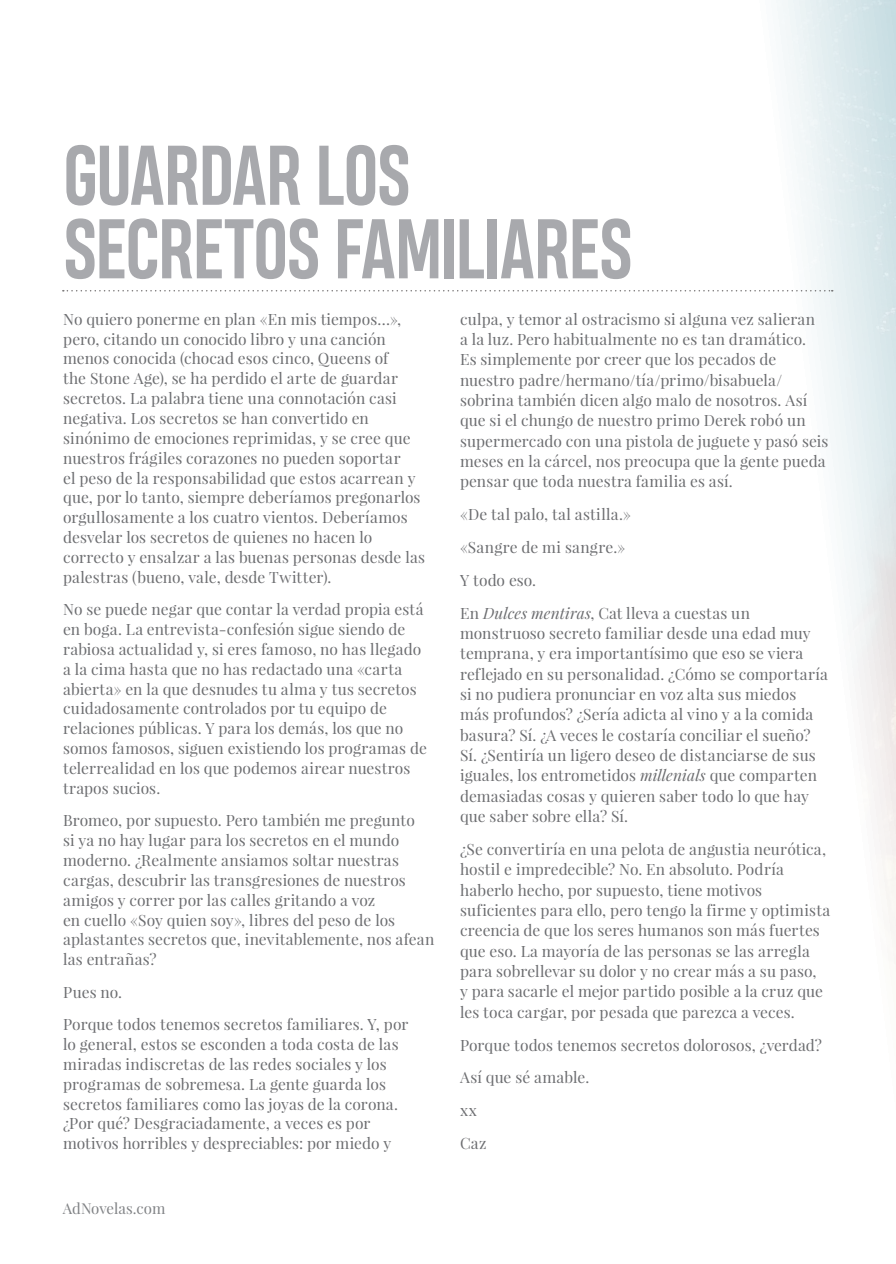
<style>
.page{position:relative;width:896px;height:1264px;background:#fff}
.page>*{position:absolute;margin:0;border:0;box-sizing:border-box;transform-origin:0 0}
._01_0_destacado_nexa{font:700 79.5px/73.5px "Heading Pro";letter-spacing:-.02em;color:#a8a9ad}
.cuerpo_de_texto{font:15.6px/19.8px "Playfair Display";letter-spacing:.005em;color:#6c6d70}
.cuerpo_de_texto-2{font:15.6px "Playfair Display";letter-spacing:.03em;color:#6c6d70}
.t1{font:15px "Playfair Display";color:#808285}
.s1{font-style:italic}
</style>
<div class="page">
<svg style="left:63px;top:290px;width:769px;height:1px"></svg>
<p class="_01_0_destacado_nexa" style="left:63px;top:147px;width:571px">GUARDAR LOS<br>SECRETOS FAMILIARES</p>
<p class="cuerpo_de_texto" style="left:63px;top:309px;width:363px">No quiero ponerme en plan «En mis tiempos…», pero, citando un conocido libro y una canción menos conocida (chocad esos cinco, Queens of<br>the Stone Age), se ha perdido el arte de guardar secretos. La palabra tiene una connotación casi negativa. Los secretos se han convertido en sinónimo de emociones reprimidas, y se cree que nuestros frágiles corazones no pueden soportar<br>el peso de la responsabilidad que estos acarrean y que, por lo tanto, siempre deberíamos pregonarlos orgullosamente a los cuatro vientos. Deberíamos desvelar los secretos de quienes no hacen lo correcto y ensalzar a las buenas personas desde las palestras (bueno, vale, desde Twitter).</p>
<p class="cuerpo_de_texto" style="left:63px;top:599px;width:365px">No se puede negar que contar la verdad propia está en boga. La entrevista-confesión sigue siendo de rabiosa actualidad y, si eres famoso, no has llegado a la cima hasta que no has redactado una «carta abierta» en la que desnudes tu alma y tus secretos cuidadosamente controlados por tu equipo de relaciones públicas. Y para los demás, los que no somos famosos, siguen existiendo los programas de telerrealidad en los que podemos airear nuestros trapos sucios.</p>
<p class="cuerpo_de_texto" style="left:63px;top:810px;width:373px">Bromeo, por supuesto. Pero también me pregunto<br>si ya no hay lugar para los secretos en el mundo moderno. ¿Realmente ansiamos soltar nuestras cargas, descubrir las transgresiones de nuestros amigos y correr por las calles gritando a voz<br>en cuello «Soy quien soy», libres del peso de los aplastantes secretos que, inevitablemente, nos afean las entrañas?</p>
<p class="cuerpo_de_texto" style="left:63px;top:981px;width:60px">Pues no.</p>
<p class="cuerpo_de_texto" style="left:63px;top:1014px;width:346px">Porque todos tenemos secretos familiares. Y, por lo general, estos se esconden a toda costa de las miradas indiscretas de las redes sociales y los programas de sobremesa. La gente guarda los secretos familiares como las joyas de la corona. ¿Por qué? Desgraciadamente, a veces es por motivos horribles y despreciables: por miedo y</p>
<p class="t1" style="left:63px;top:1198px;width:104px">AdNovelas.com</p>
<p class="cuerpo_de_texto" style="left:460px;top:308px;width:370px;line-height:20.2px">culpa, y temor al ostracismo si alguna vez salieran<br>a la luz. Pero habitualmente no es tan dramático.<br>Es simplemente por creer que los pecados de nuestro padre/hermano/tía/primo/bisabuela/ sobrina también dicen algo malo de nosotros. Así que si el chungo de nuestro primo Derek robó un supermercado con una pistola de juguete y pasó seis meses en la cárcel, nos preocupa que la gente pueda pensar que toda nuestra familia es así.</p>
<p class="cuerpo_de_texto-2" style="left:460px;top:504px;width:172px">«De tal palo, tal astilla.»</p>
<p class="cuerpo_de_texto" style="left:460px;top:537px;width:167px">«Sangre de mi sangre.»</p>
<p class="cuerpo_de_texto" style="left:460px;top:570px;width:78px">Y todo eso.</p>
<p class="cuerpo_de_texto" style="left:460px;top:602px;width:369px;line-height:20.2px">En <span class="s1">Dulces mentiras</span>, Cat lleva a cuestas un monstruoso secreto familiar desde una edad muy temprana, y era importantísimo que eso se viera reflejado en su personalidad. ¿Cómo se comportaría si no pudiera pronunciar en voz alta sus miedos más profundos? ¿Sería adicta al vino y a la comida basura? Sí. ¿A veces le costaría conciliar el sueño?<br>Sí. ¿Sentiría un ligero deseo de distanciarse de sus iguales, los entrometidos <span class="s1">millenials</span> que comparten demasiadas cosas y quieren saber todo lo que hay que saber sobre ella? Sí.</p>
<p class="cuerpo_de_texto" style="left:460px;top:838px;width:372px;line-height:20.2px">¿Se convertiría en una pelota de angustia neurótica, hostil e impredecible? No. En absoluto. Podría haberlo hecho, por supuesto, tiene motivos suficientes para ello, pero tengo la firme y optimista creencia de que los seres humanos son más fuertes que eso. La mayoría de las personas se las arregla para sobrellevar su dolor y no crear más a su paso,<br>y para sacarle el mejor partido posible a la cruz que les toca cargar, por pesada que parezca a veces.</p>
<p class="cuerpo_de_texto" style="left:460px;top:1034px;width:363px">Porque todos tenemos secretos dolorosos, ¿verdad?</p>
<p class="cuerpo_de_texto" style="left:460px;top:1067px;width:131px">Así que sé amable.</p>
<p class="cuerpo_de_texto" style="left:460px;top:1100px;width:18px">xx</p>
<p class="cuerpo_de_texto" style="left:460px;top:1133px;width:28px">Caz</p>
</div>
